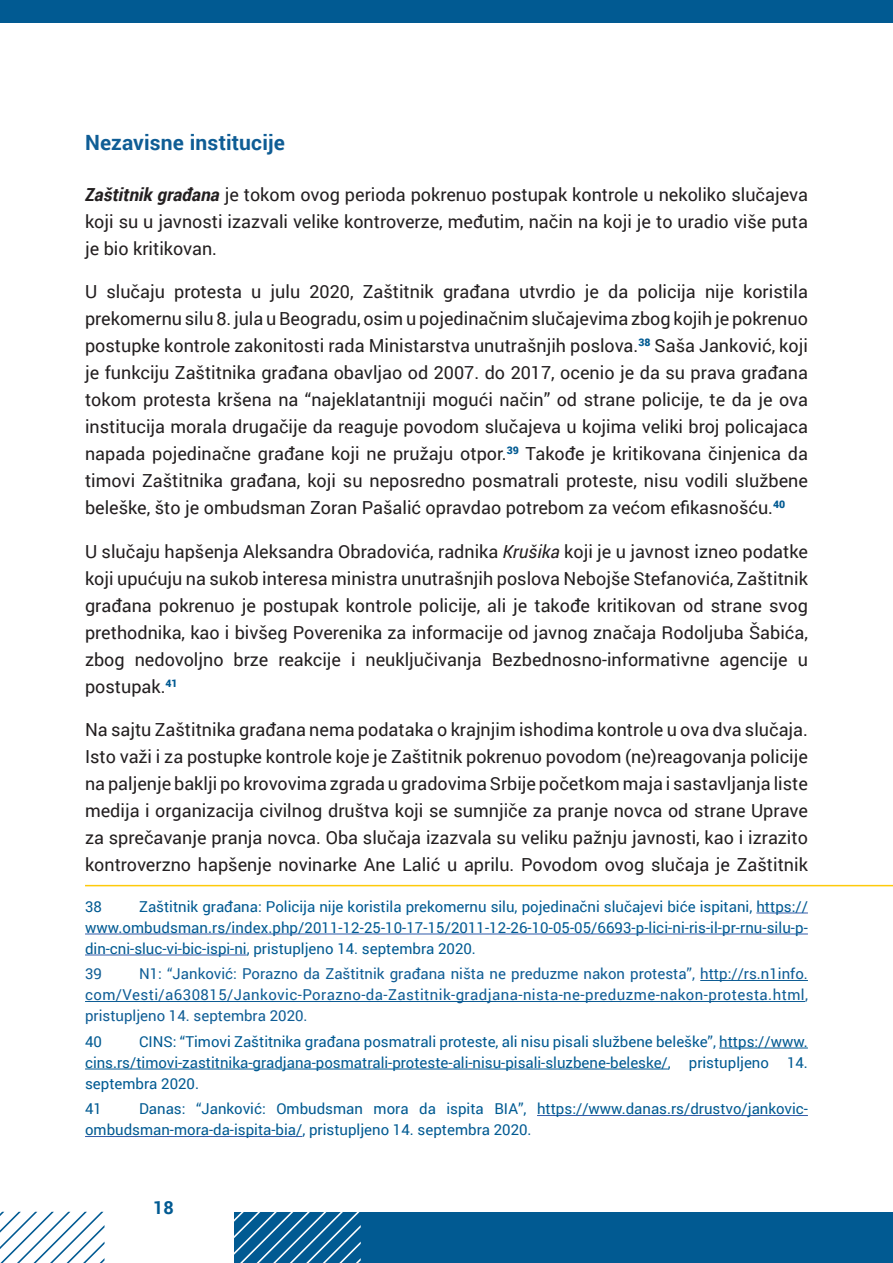
<style>
.page{position:relative;width:893px;height:1263px;background:#fff}
.page>*{position:absolute;margin:0;border:0;box-sizing:border-box;transform-origin:0 0}
.t1{font:700 21px "Roboto";letter-spacing:.01em;color:#0f5d95}
.t2{font:18px/27px "Roboto";color:#231f20;text-align:justify}
.t3{font:700 18px "Roboto";color:#015a92}
.t4{font:15px/21px "Roboto";color:#015a92;text-align:justify}
.t5{font:15px/21px "Roboto";color:#0f5d95;text-align:justify}
.s1{font-weight:700;font-style:italic}
.s2{font-style:italic}
</style>
<div class="page">
<div style="left:234px;top:1212px;width:659px;height:51px;background:#015a92"></div>
<div style="left:0;top:0;width:893px;height:23px;background:#015a92"></div>
<hr style="left:892px;top:1212px;width:1px;height:51px;background:#fecb2f">
<svg style="left:0;top:1212px;width:105px;height:51px"></svg>
<svg style="left:234px;top:1212px;width:127px;height:51px"></svg>
<hr style="left:85px;top:885px;width:808px;height:1px;background:#feca0a">
<hr style="left:756px;top:913px;width:52px;height:1px;background:#325caa">
<hr style="left:85px;top:934px;width:723px;height:1px;background:#325caa">
<hr style="left:85px;top:955px;width:162px;height:1px;background:#325caa">
<hr style="left:700px;top:980px;width:108px;height:1px;background:#0f5d95">
<hr style="left:85px;top:1001px;width:720px;height:1px;background:#0f5d95">
<hr style="left:719px;top:1048px;width:89px;height:1px;background:#015a92">
<hr style="left:85px;top:1069px;width:583px;height:1px;background:#015a92">
<hr style="left:537px;top:1115px;width:271px;height:1px;background:#325caa">
<hr style="left:85px;top:1136px;width:217px;height:1px;background:#325caa">
<p class="t1" style="left:85px;top:127px;width:201px">Nezavisne institucije</p>
<p class="t2" style="left:85px;top:180px;width:724px"><span class="s1">Zaštitnik građana</span> je tokom ovog perioda pokrenuo postupak kontrole u nekoliko slučajeva koji su u javnosti izazvali velike kontroverze, međutim, način na koji je to uradio više puta je bio kritikovan.</p>
<p class="t2" style="left:85px;top:277px;width:724px">U slučaju protesta u julu 2020, Zaštitnik građana utvrdio je da policija nije koristila prekomernu silu 8. jula u Beogradu, osim u pojedinačnim slučajevima zbog kojih je pokrenuo postupke kontrole zakonitosti rada Ministarstva unutrašnjih poslova.<sup>38</sup> Saša Janković, koji je funkciju Zaštitnika građana obavljao od 2007. do 2017, ocenio je da su prava građana tokom protesta kršena na “najeklatantniji mogući način” od strane policije, te da je ova institucija morala drugačije da reaguje povodom slučajeva u kojima veliki broj policajaca napada pojedinačne građane koji ne pružaju otpor.<sup>39</sup> Takođe je kritikovana činjenica da timovi Zaštitnika građana, koji su neposredno posmatrali proteste, nisu vodili službene beleške, što je ombudsman Zoran Pašalić opravdao potrebom za većom efikasnošću.<sup>40</sup></p>
<p class="t2" style="left:85px;top:537px;width:724px">U slučaju hapšenja Aleksandra Obradovića, radnika <span class="s2">Krušika</span> koji je u javnost izneo podatke koji upućuju na sukob interesa ministra unutrašnjih poslova Nebojše Stefanovića, Zaštitnik građana pokrenuo je postupak kontrole policije, ali je takođe kritikovan od strane svog prethodnika, kao i bivšeg Poverenika za informacije od javnog značaja Rodoljuba Šabića, zbog nedovoljno brze reakcije i neuključivanja Bezbednosno-informativne agencije u postupak.<sup>41</sup></p>
<p class="t2" style="left:85px;top:715px;width:724px">Na sajtu Zaštitnika građana nema podataka o krajnjim ishodima kontrole u ova dva slučaja.<br>Isto važi i za postupke kontrole koje je Zaštitnik pokrenuo povodom (ne)reagovanja policije na paljenje baklji po krovovima zgrada u gradovima Srbije početkom maja i sastavljanja liste medija i organizacija civilnog društva koji se sumnjiče za pranje novca od strane Uprave za sprečavanje pranja novca. Oba slučaja izazvala su veliku pažnju javnosti, kao i izrazito kontroverzno hapšenje novinarke Ane Lalić u aprilu. Povodom ovog slučaja je Zaštitnik</p>
<p class="t4" style="left:85px;top:895px;width:18px">38</p>
<p class="t4" style="left:85px;top:895px;width:724px;text-indent:54px">Zaštitnik građana: Policija nije koristila prekomernu silu, pojedinačni slučajevi biće ispitani, https:// www.ombudsman.rs/index.php/2011-12-25-10-17-15/2011-12-26-10-05-05/6693-p-lici-ni-ris-il-pr-rnu-silu-p&shy;din-cni-sluc-vi-bic-ispi-ni, pristupljeno 14. septembra 2020.</p>
<p class="t5" style="left:85px;top:963px;width:18px">39</p>
<p class="t5" style="left:85px;top:963px;width:724px;text-indent:54px">N1: “Janković: Porazno da Zaštitnik građana ništa ne preduzme nakon protesta”, http://rs.n1info. com/Vesti/a630815/Jankovic-Porazno-da-Zastitnik-gradjana-nista-ne-preduzme-nakon-protesta.html, pristupljeno 14. septembra 2020.</p>
<p class="t4" style="left:85px;top:1030px;width:18px">40</p>
<p class="t4" style="left:85px;top:1030px;width:724px;text-indent:54px">CINS: “Timovi Zaštitnika građana posmatrali proteste, ali nisu pisali službene beleške”, https://www. cins.rs/timovi-zastitnika-gradjana-posmatrali-proteste-ali-nisu-pisali-sluzbene-beleske/, pristupljeno 14. septembra 2020.</p>
<p class="t4" style="left:85px;top:1098px;width:18px">41</p>
<p class="t4" style="left:85px;top:1098px;width:724px;text-indent:54px">Danas: “Janković: Ombudsman mora da ispita BIA”, https://www.danas.rs/drustvo/jankovic&shy;ombudsman-mora-da-ispita-bia/, pristupljeno 14. septembra 2020.</p>
<p class="t3" style="left:153px;top:1194px;width:22px">18</p>
</div>
